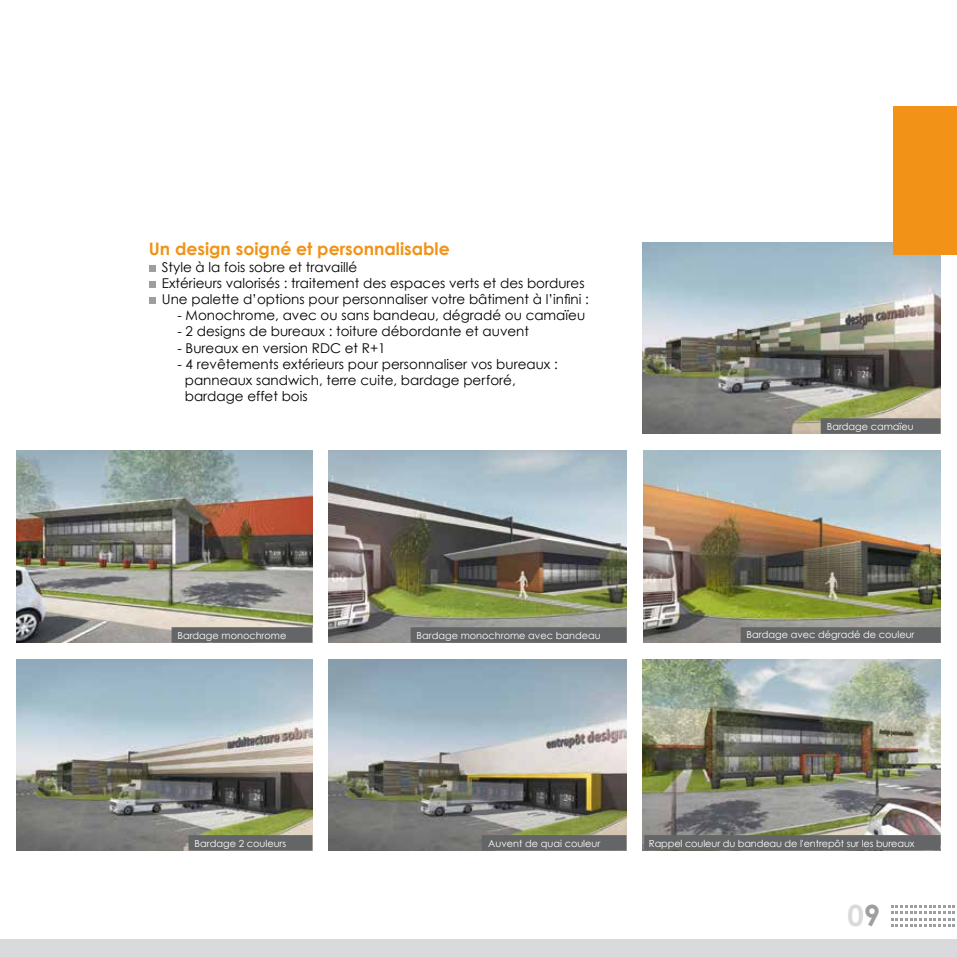
<style>
.page{position:relative;width:957px;height:957px;background:#fff}
.page>*{position:absolute;margin:0;border:0;box-sizing:border-box;transform-origin:0 0}
.t1{font:700 29.25px "Century Gothic";color:#d9dadb}
.t2{font:700 17.25px "Century Gothic";color:#f29318}
.t3{font:13.5px/16.2px "Century Gothic";color:#000}
.t4{font:9.75px "Century Gothic";color:#fff}
.s1{color:#9c9e9f}
</style>
<div class="page">
<div style="left:0;top:940px;width:957px;height:17px;background:#d9dadb"></div>
<img style="left:329px;top:659px;width:297px;height:191px">
<img style="left:329px;top:450px;width:297px;height:193px">
<img style="left:16px;top:450px;width:296px;height:193px">
<img style="left:16px;top:659px;width:296px;height:191px">
<img style="left:643px;top:659px;width:297px;height:191px">
<img style="left:643px;top:450px;width:297px;height:193px">
<img style="left:643px;top:242px;width:297px;height:192px">
<div style="left:820px;top:418px;width:120px;height:16px;background:#646567"></div>
<svg style="left:149px;top:265px;width:6px;height:6px"></svg>
<div style="left:149px;top:281px;width:6px;height:7px;background:#9c9e9f"></div>
<svg style="left:149px;top:298px;width:6px;height:6px"></svg>
<div style="left:411px;top:627px;width:215px;height:16px;background:#646567"></div>
<div style="left:482px;top:835px;width:144px;height:15px;background:#646567"></div>
<div style="left:644px;top:835px;width:296px;height:15px;background:#646567"></div>
<div style="left:188px;top:835px;width:124px;height:15px;background:#646567"></div>
<div style="left:740px;top:627px;width:200px;height:16px;background:#646567"></div>
<div style="left:172px;top:627px;width:140px;height:16px;background:#646567"></div>
<div style="left:893px;top:106px;width:64px;height:149px;background:#f29318"></div>
<svg style="left:891px;top:905px;width:64px;height:21px"></svg>
<p class="t2" style="left:149px;top:238px;width:302px">Un design soigné et personnalisable</p>
<p class="t3" style="left:162px;top:258px;width:429px">Style à la fois sobre et travaillé<br>Extérieurs valorisés : traitement des espaces verts et des bordures<br>Une palette d’options pour personnaliser votre bâtiment à l’infini :</p>
<p class="t3" style="left:177px;top:307px;width:409px">- Monochrome, avec ou sans bandeau, dégradé ou camaïeu</p>
<p class="t3" style="left:177px;top:323px;width:353px">- 2 designs de bureaux : toiture débordante et auvent</p>
<p class="t3" style="left:177px;top:339px;width:210px">- Bureaux en version RDC et R+1</p>
<p class="t3" style="left:185px;top:356px;width:374px;text-indent:-7px">- 4 revêtements extérieurs pour personnaliser vos bureaux : panneaux sandwich, terre cuite, bardage perforé, bardage effet bois</p>
<p class="t4" style="left:826px;top:420px;width:89px">Bardage camaïeu</p>
<p class="t4" style="left:177px;top:629px;width:110px">Bardage monochrome</p>
<p class="t4" style="left:746px;top:628px;width:169px">Bardage avec dégradé de couleur</p>
<p class="t4" style="left:417px;top:629px;width:185px">Bardage monochrome avec bandeau</p>
<p class="t4" style="left:195px;top:837px;width:93px">Bardage 2 couleurs</p>
<p class="t4" style="left:488px;top:837px;width:114px">Auvent de quai couleur</p>
<p class="t4" style="left:649px;top:837px;width:267px">Rappel couleur du bandeau de l'entrepôt sur les bureaux</p>
<h1 class="t1" style="left:847px;top:897px;width:34px">0<span class="s1">9</span></h1>
</div>
